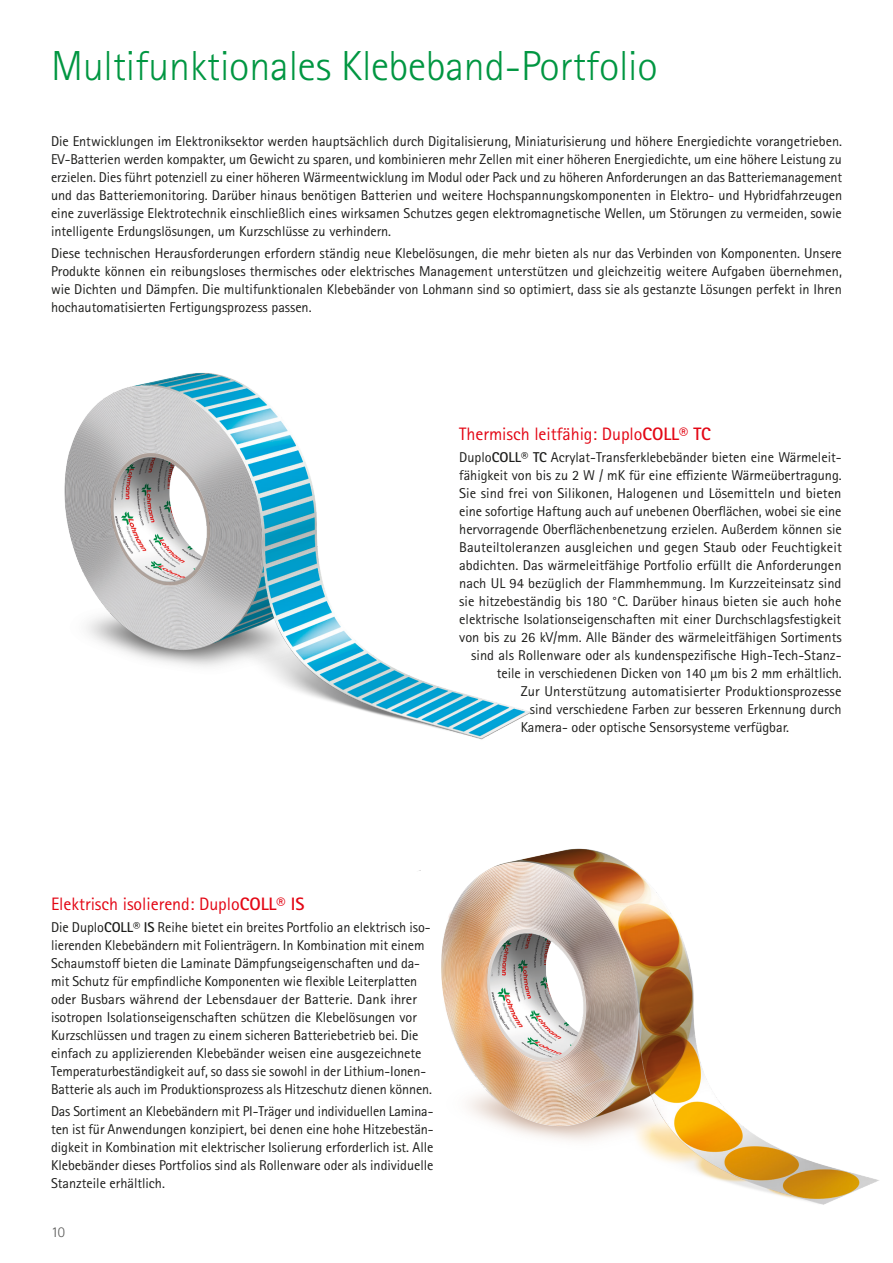
<style>
.page{position:relative;width:893px;height:1263px;background:#fff}
.page>*{position:absolute;margin:0;border:0;box-sizing:border-box;transform-origin:0 0}
.A_Headline{font:300 42px "Rotis Sans Serif Std";letter-spacing:-.005em;color:#009641}
.Beschreibungen_rot{font:18px "Rotis Sans Serif Std";letter-spacing:-.005em;color:#e30614}
.t1{font:300 15px "Rotis Sans Serif Std";color:#575756}
.A_Fliesstext{font:14.25px/18px "Rotis Sans Serif Std";letter-spacing:-.005em;color:#1d1d1b}
.A_Aufzählungen{font:14.25px/18px "Rotis Sans Serif Std";letter-spacing:-.005em;color:#1d1d1b;text-align:justify}
.s1{font-weight:700}
</style>
<div class="page">
<img style="left:419px;top:848px;width:460px;height:357px">
<img style="left:64px;top:373px;width:467px;height:367px">
<p class="A_Headline" style="left:51px;top:42px;width:608px">Multifunktionales Klebeband-Portfolio</p>
<p class="A_Aufzählungen" style="left:51px;top:132px;width:793px">Die Entwicklungen im Elektroniksektor werden hauptsächlich durch Digitalisierung, Miniaturisierung und höhere Energiedichte vorangetrieben.<br>EV-Batterien werden kompakter, um Gewicht zu sparen, und kombinieren mehr Zellen mit einer höheren Energiedichte, um eine höhere Leistung zu erzielen. Dies führt potenziell zu einer höheren Wärmeentwicklung im Modul oder Pack und zu höheren Anforderungen an das Batteriemanagement und das Batteriemonitoring. Darüber hinaus benötigen Batterien und weitere Hochspannungskomponenten in Elektro- und Hybridfahrzeugen eine zuverlässige Elektrotechnik einschließlich eines wirksamen Schutzes gegen elektromagnetische Wellen, um Störungen zu vermeiden, sowie intelligente Erdungslösungen, um Kurzschlüsse zu verhindern.</p>
<p class="A_Aufzählungen" style="left:51px;top:244px;width:792px">Diese technischen Herausforderungen erfordern ständig neue Klebelösungen, die mehr bieten als nur das Verbinden von Komponenten. Unsere Produkte können ein reibungsloses thermisches oder elektrisches Management unterstützen und gleichzeitig weitere Aufgaben übernehmen, wie Dichten und Dämpfen. Die multifunktionalen Klebebänder von Lohmann sind so optimiert, dass sie als gestanzte Lösungen perfekt in Ihren hochautomatisierten Fertigungsprozess passen.</p>
<p class="Beschreibungen_rot" style="left:459px;top:423px;width:253px">Thermisch leitfähig: Duplo<span class="s1">COLL® TC</span></p>
<p class="A_Fliesstext" style="left:459px;top:448px;width:384px">Duplo<span class="s1">COLL® TC</span> Acrylat-Transferklebebänder bieten eine Wärmeleit-</p>
<p class="A_Fliesstext" style="left:459px;top:466px;width:384px">fähigkeit von bis zu 2 W / mK für eine effiziente Wärmeübertragung.</p>
<p class="A_Fliesstext" style="left:459px;top:484px;width:384px">Sie sind frei von Silikonen, Halogenen und Lösemitteln und bieten</p>
<p class="A_Fliesstext" style="left:459px;top:502px;width:384px">eine sofortige Haftung auch auf unebenen Oberflächen, wobei sie eine</p>
<p class="A_Fliesstext" style="left:459px;top:520px;width:384px">hervorragende Oberflächenbenetzung erzielen. Außerdem können sie</p>
<p class="A_Fliesstext" style="left:459px;top:538px;width:384px">Bauteiltoleranzen ausgleichen und gegen Staub oder Feuchtigkeit</p>
<p class="A_Fliesstext" style="left:459px;top:556px;width:384px">abdichten. Das wärmeleitfähige Portfolio erfüllt die Anforderungen</p>
<p class="A_Fliesstext" style="left:459px;top:574px;width:384px">nach UL 94 bezüglich der Flammhemmung. Im Kurzzeiteinsatz sind</p>
<p class="A_Fliesstext" style="left:459px;top:592px;width:384px">sie hitzebeständig bis 180 °C. Darüber hinaus bieten sie auch hohe</p>
<p class="A_Fliesstext" style="left:459px;top:610px;width:384px">elektrische Isolationseigenschaften mit einer Durchschlagsfestigkeit</p>
<p class="A_Fliesstext" style="left:459px;top:628px;width:384px">von bis zu 26 kV/mm. Alle Bänder des wärmeleitfähigen Sortiments</p>
<p class="A_Fliesstext" style="left:471px;top:646px;width:372px">sind als Rollenware oder als kundenspezifische High-Tech-Stanz-</p>
<p class="A_Fliesstext" style="left:497px;top:664px;width:347px">teile in verschiedenen Dicken von 140 µm bis 2 mm erhältlich.</p>
<p class="A_Fliesstext" style="left:521px;top:682px;width:322px">Zur Unterstützung automatisierter Produktionsprozesse</p>
<p class="A_Fliesstext" style="left:530px;top:700px;width:313px">sind verschiedene Farben zur besseren Erkennung durch</p>
<p class="A_Fliesstext" style="left:521px;top:718px;width:270px">Kamera- oder optische Sensorsysteme verfügbar.</p>
<p class="Beschreibungen_rot" style="left:51px;top:893px;width:255px">Elektrisch isolierend: Duplo<span class="s1">COLL® IS</span></p>
<p class="A_Fliesstext" style="left:51px;top:918px;width:382px">Die Duplo<span class="s1">COLL® IS</span> Reihe bietet ein breites Portfolio an elektrisch iso&shy;lierenden Klebebändern mit Folienträgern. In Kombination mit einem Schaumstoff bieten die Laminate Dämpfungseigenschaften und da&shy;mit Schutz für empfindliche Komponenten wie flexible Leiterplatten oder Busbars während der Lebensdauer der Batterie. Dank ihrer isotropen Isolationseigenschaften schützen die Klebelösungen vor Kurzschlüssen und tragen zu einem sicheren Batteriebetrieb bei. Die einfach zu applizierenden Klebebänder weisen eine ausgezeichnete Temperaturbeständigkeit auf, so dass sie sowohl in der Lithium-Ionen-Batterie als auch im Produktionsprozess als Hitzeschutz dienen können.</p>
<p class="A_Fliesstext" style="left:51px;top:1103px;width:384px;text-align:justify">Das Sortiment an Klebebändern mit PI-Träger und individuellen Lamina&shy;ten ist für Anwendungen konzipiert, bei denen eine hohe Hitzebestän&shy;digkeit in Kombination mit elektrischer Isolierung erforderlich ist. Alle Klebebänder dieses Portfolios sind als Rollenware oder als individuelle Stanzteile erhältlich.</p>
<p class="t1" style="left:51px;top:1223px;width:15px">10</p>
</div>
